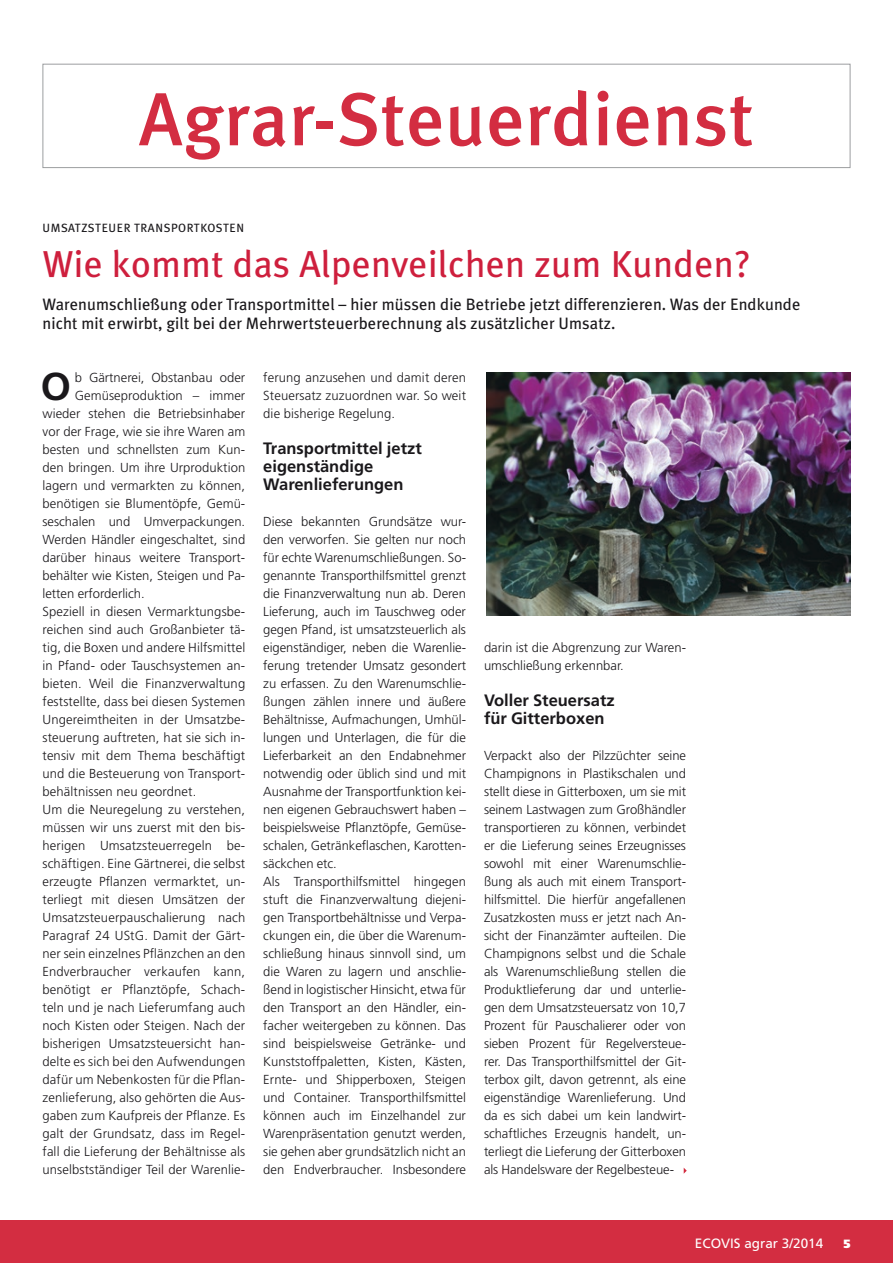
<style>
.page{position:relative;width:893px;height:1263px;background:#fff}
.page>*{position:absolute;margin:0;border:0;box-sizing:border-box;transform-origin:0 0}
.t1{font:500 75px "Meta Plus";letter-spacing:.01em;color:#d32d41}
.t2{font:700 38.85px "Frutiger";color:#1a181b}
.t3{font:37.5px "Meta Plus";letter-spacing:.01em;color:#ce1f3d}
.t4{font:16.5px/19.5px "Meta Plus";letter-spacing:.005em;color:#1a181b}
.t5{font:700 16.5px/18px "Frutiger";color:#1a181b}
.t6{font:13.5px "Frutiger";color:#fff}
.t7{font:300 13.05px/18px "Frutiger";color:#1a181b;text-align:justify}
.t8{font:12px "Meta Plus";letter-spacing:.04em;color:#1a181b}
.t9{font:900 12px "Frutiger";color:#fff}
</style>
<div class="page">
<div style="left:0;top:1220px;width:893px;height:43px;background:#d32d41"></div>
<div style="left:43px;top:64px;width:807px;height:104px;border:1px solid #9c9ea0"></div>
<img style="left:486px;top:373px;width:364px;height:243px">
<svg style="left:684px;top:1168px;width:3px;height:6px"></svg>
<h1 class="t1" style="left:139px;top:76px;width:616px">Agrar-Steuerdienst</h1>
<p class="t8" style="left:43px;top:221px;width:203px">UMSATZSTEUER TRANSPORTKOSTEN</p>
<h3 class="t3" style="left:43px;top:243px;width:710px">Wie kommt das Alpenveilchen zum Kunden?</h3>
<p class="t4" style="left:43px;top:294px;width:759px">Warenumschließung oder Transportmittel – hier müssen die Betriebe jetzt differenzieren. Was der Endkunde nicht mit erwirbt, gilt bei der Mehrwertsteuerberechnung als zusätzlicher Umsatz.</p>
<h2 class="t2" style="left:41px;top:364px;width:32px">O</h2>
<p class="t7" style="left:75px;top:368px;width:172px">b Gärtnerei, Obstanbau oder</p>
<p class="t7" style="left:75px;top:386px;width:172px">Gemüseproduktion – immer</p>
<p class="t7" style="left:43px;top:404px;width:204px">wieder stehen die Betriebsinhaber</p>
<p class="t7" style="left:43px;top:422px;width:204px">vor der Frage, wie sie ihre Waren am</p>
<p class="t7" style="left:43px;top:440px;width:204px">besten und schnellsten zum Kun-</p>
<p class="t7" style="left:43px;top:458px;width:204px">den bringen. Um ihre Urproduktion</p>
<p class="t7" style="left:43px;top:476px;width:204px">lagern und vermarkten zu können,</p>
<p class="t7" style="left:43px;top:494px;width:204px">benötigen sie Blumentöpfe, Gemü-</p>
<p class="t7" style="left:43px;top:512px;width:204px">seschalen und Umverpackungen.</p>
<p class="t7" style="left:43px;top:530px;width:204px">Werden Händler eingeschaltet, sind</p>
<p class="t7" style="left:43px;top:548px;width:203px">darüber hinaus weitere Transport-</p>
<p class="t7" style="left:43px;top:566px;width:204px">behälter wie Kisten, Steigen und Pa-</p>
<p class="t7" style="left:43px;top:584px;width:104px">letten erforderlich.</p>
<p class="t7" style="left:43px;top:602px;width:204px">Speziell in diesen Vermarktungsbe-</p>
<p class="t7" style="left:43px;top:620px;width:204px">reichen sind auch Großanbieter tä-</p>
<p class="t7" style="left:43px;top:638px;width:204px">tig, die Boxen und andere Hilfsmittel</p>
<p class="t7" style="left:43px;top:656px;width:204px">in Pfand- oder Tauschsystemen an-</p>
<p class="t7" style="left:43px;top:674px;width:204px">bieten. Weil die Finanzverwaltung</p>
<p class="t7" style="left:43px;top:692px;width:204px">feststellte, dass bei diesen Systemen</p>
<p class="t7" style="left:43px;top:710px;width:204px">Ungereimtheiten in der Umsatzbe-</p>
<p class="t7" style="left:43px;top:728px;width:204px">steuerung auftreten, hat sie sich in-</p>
<p class="t7" style="left:43px;top:746px;width:204px">tensiv mit dem Thema beschäftigt</p>
<p class="t7" style="left:43px;top:764px;width:204px">und die Besteuerung von Transport-</p>
<p class="t7" style="left:43px;top:782px;width:155px">behältnissen neu geordnet.</p>
<p class="t7" style="left:43px;top:800px;width:204px">Um die Neuregelung zu verstehen,</p>
<p class="t7" style="left:43px;top:818px;width:203px">müssen wir uns zuerst mit den bis-</p>
<p class="t7" style="left:43px;top:836px;width:204px">herigen Umsatzsteuerregeln be-</p>
<p class="t7" style="left:43px;top:854px;width:204px">schäftigen. Eine Gärtnerei, die selbst</p>
<p class="t7" style="left:43px;top:872px;width:204px">erzeugte Pflanzen vermarktet, un-</p>
<p class="t7" style="left:43px;top:890px;width:204px">terliegt mit diesen Umsätzen der</p>
<p class="t7" style="left:43px;top:908px;width:204px">Umsatzsteuerpauschalierung nach</p>
<p class="t7" style="left:43px;top:926px;width:204px">Paragraf 24 UStG. Damit der Gärt-</p>
<p class="t7" style="left:43px;top:944px;width:204px">ner sein einzelnes Pflänzchen an den</p>
<p class="t7" style="left:43px;top:962px;width:204px">Endverbraucher verkaufen kann,</p>
<p class="t7" style="left:43px;top:980px;width:204px">benötigt er Pflanztöpfe, Schach-</p>
<p class="t7" style="left:43px;top:998px;width:204px">teln und je nach Lieferumfang auch</p>
<p class="t7" style="left:43px;top:1016px;width:204px">noch Kisten oder Steigen. Nach der</p>
<p class="t7" style="left:43px;top:1034px;width:204px">bisherigen Umsatzsteuersicht han-</p>
<p class="t7" style="left:43px;top:1052px;width:204px">delte es sich bei den Aufwendungen</p>
<p class="t7" style="left:43px;top:1070px;width:204px">dafür um Nebenkosten für die Pflan-</p>
<p class="t7" style="left:43px;top:1088px;width:204px">zenlieferung, also gehörten die Aus-</p>
<p class="t7" style="left:43px;top:1106px;width:204px">gaben zum Kaufpreis der Pflanze. Es</p>
<p class="t7" style="left:43px;top:1124px;width:204px">galt der Grundsatz, dass im Regel-</p>
<p class="t7" style="left:43px;top:1142px;width:204px">fall die Lieferung der Behältnisse als</p>
<p class="t7" style="left:43px;top:1160px;width:204px">unselbstständiger Teil der Warenlie-</p>
<p class="t7" style="left:263px;top:368px;width:204px">ferung anzusehen und damit deren Steuersatz zuzuordnen war. So weit die bisherige Regelung.</p>
<p class="t5" style="left:263px;top:439px;width:160px">Transportmittel jetzt eigenständige<br>Warenlieferungen</p>
<p class="t7" style="left:263px;top:512px;width:204px;text-align:left">Diese bekannten Grundsätze wur&shy;den verworfen. Sie gelten nur noch für echte Warenumschließungen. So&shy;genannte Transporthilfsmittel grenzt die Finanzverwaltung nun ab. Deren Lieferung, auch im Tauschweg oder gegen Pfand, ist umsatzsteuerlich als eigenständiger, neben die Warenlie&shy;ferung tretender Umsatz gesondert zu erfassen. Zu den Warenumschlie&shy;ßungen zählen innere und äußere Behältnisse, Aufmachungen, Umhül&shy;lungen und Unterlagen, die für die Lieferbarkeit an den Endabnehmer notwendig oder üblich sind und mit Ausnahme der Transportfunktion kei&shy;nen eigenen Gebrauchswert haben – beispielsweise Pflanztöpfe, Gemüse&shy;schalen, Getränkeflaschen, Karotten&shy;säckchen etc.<br>Als Transporthilfsmittel hingegen stuft die Finanzverwaltung diejeni&shy;gen Transportbehältnisse und Verpa&shy;ckungen ein, die über die Warenum&shy;schließung hinaus sinnvoll sind, um die Waren zu lagern und anschlie&shy;ßend in logistischer Hinsicht, etwa für den Transport an den Händler, ein&shy;facher weitergeben zu können. Das sind beispielsweise Getränke- und Kunststoffpaletten, Kisten, Kästen, Ernte- und Shipperboxen, Steigen und Container. Transporthilfsmittel können auch im Einzelhandel zur Warenpräsentation genutzt werden, sie gehen aber grundsätzlich nicht an den Endverbraucher. Insbesondere</p>
<p class="t7" style="left:484px;top:638px;width:204px">darin ist die Abgrenzung zur Waren&shy;umschließung erkennbar.</p>
<p class="t5" style="left:484px;top:691px;width:132px">Voller Steuersatz für Gitterboxen</p>
<p class="t7" style="left:484px;top:746px;width:204px">Verpackt also der Pilzzüchter seine Champignons in Plastikschalen und stellt diese in Gitterboxen, um sie mit seinem Lastwagen zum Großhändler transportieren zu können, verbindet er die Lieferung seines Erzeugnisses sowohl mit einer Warenumschlie&shy;ßung als auch mit einem Transport&shy;hilfsmittel. Die hierfür angefallenen Zusatzkosten muss er jetzt nach An&shy;sicht der Finanzämter aufteilen. Die Champignons selbst und die Schale als Warenumschließung stellen die Produktlieferung dar und unterlie&shy;gen dem Umsatzsteuersatz von 10,7<br>Prozent für Pauschalierer oder von sieben Prozent für Regelversteue&shy;rer. Das Transporthilfsmittel der Git&shy;terbox gilt, davon getrennt, als eine eigenständige Warenlieferung. Und da es sich dabei um kein landwirt&shy;schaftliches Erzeugnis handelt, un&shy;terliegt die Lieferung der Gitterboxen als Handelsware der Regelbesteue-</p>
<p class="t6" style="left:695px;top:1235px;width:130px">Ecovis agrar 3/2014</p>
<p class="t9" style="left:843px;top:1236px;width:9px">5</p>
</div>
